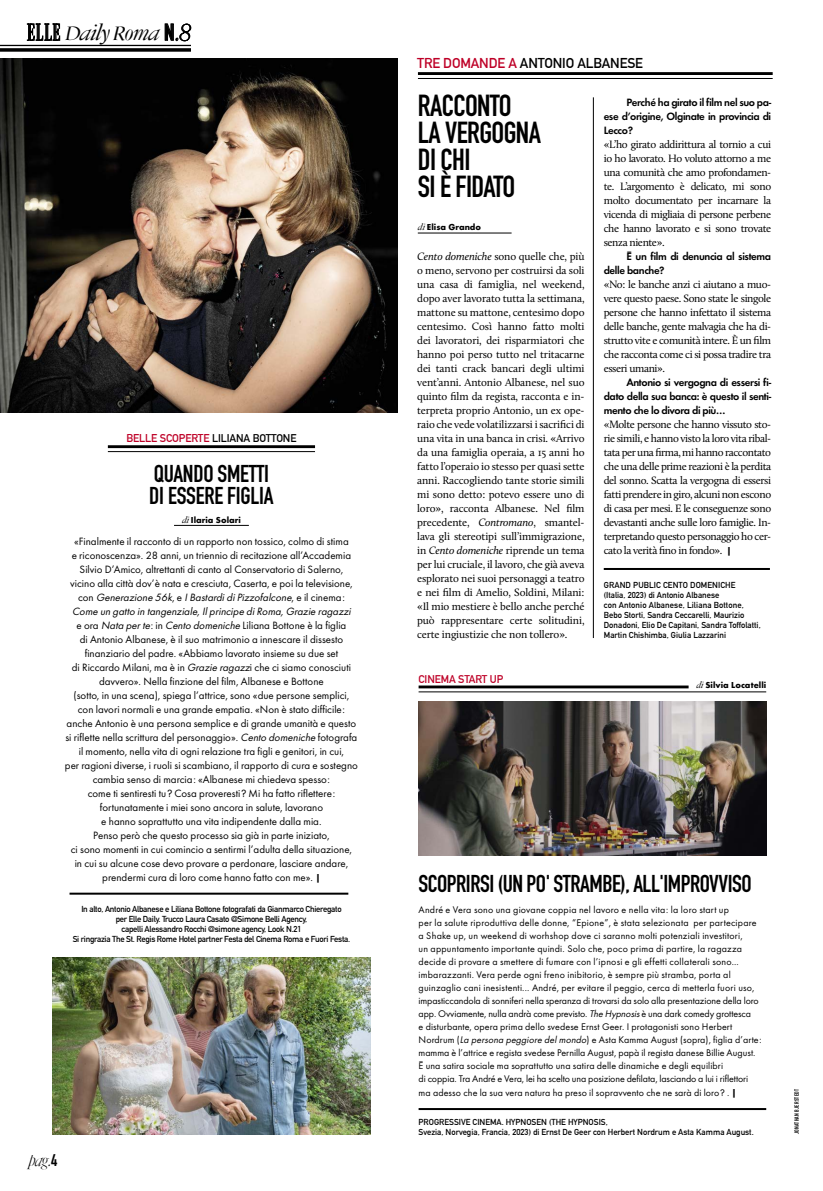
<style>
.page{position:relative;width:823px;height:1191px;background:#fff}
.page>*{position:absolute;margin:0;border:0;box-sizing:border-box;transform-origin:0 0}
.t1{font:700 30px/27px "DIN Condensed";letter-spacing:-.02em;color:#000}
.t2{font:700 24px/22px "DIN Condensed";letter-spacing:-.02em;color:#000}
.t3{font:italic 22px "Garamond ELLE";letter-spacing:-.06em;color:#000}
.t4{font:italic 300 17.4px "Garamond ELLE";color:#000}
.t5{font:700 14px "DIN Alternate";letter-spacing:-.01em;color:#000}
.t6{font:11px/14px "Calluna";letter-spacing:-.035em;color:#000;text-align:justify}
.t7{font:11px/14px "Elle Gabor";color:#000;text-align:center}
.t8{font:600 11px/14px "Elle Gabor";letter-spacing:-.035em;color:#000;text-align:justify}
.t9{font:700 11px "DIN Alternate";letter-spacing:-.01em;color:#000}
.t10{font:700 11px "DIN Alternate";letter-spacing:-.01em;color:#be0027}
.t11{font:10px/13px "Elle Gabor";letter-spacing:.01em;color:#000}
.t12{font:700 9px "Elle Gabor";color:#000}
.t13{font:700 8.5px/10px "DIN Alternate";color:#000}
.t14{font:700 8.5px/10px "DIN Alternate";letter-spacing:-.03em;color:#000;text-align:center}
.t15{font:700 6px "DIN Condensed";letter-spacing:.05em;color:#000}
.s1{font-family:"Ellelogo";font-style:normal;font-size:21px}
.s2{font-family:"DIN Condensed";font-weight:700;font-style:normal;font-size:23px}
.s3{font-weight:300;font-size:25px}
.s4{font-weight:300;font-size:27px}
.s5{font-size:11.1px;color:#be0027}
.s6{font-family:"Garamond ELLE";font-weight:400;font-style:italic}
.s7{font-style:italic}
.s8{font-family:"Calluna"}
.s9{font-family:"DIN Condensed";font-weight:700;font-style:normal;font-size:16.6px}
.s10{color:#be0027}
.s11{font-family:"Calluna";font-size:11px}
</style>
<div class="page">
<hr style="left:417px;top:233px;width:94px;height:1px;background:#000">
<hr style="left:108px;top:445px;width:207px;height:3px;background:#000">
<hr style="left:108px;top:451px;width:207px;height:1px;background:#000">
<svg style="left:0;top:48px;width:191px;height:4px"></svg>
<hr style="left:0;top:45px;width:191px;height:1px;background:#000">
<hr style="left:174px;top:525px;width:75px;height:1px;background:#000">
<img style="left:52px;top:957px;width:318px;height:177px">
<img style="left:418px;top:702px;width:347px;height:153px">
<img style="left:0;top:58px;width:397px;height:355px">
<hr style="left:592px;top:97px;width:1px;height:541px;background:#000">
<hr style="left:417px;top:72px;width:355px;height:3px;background:#000">
<hr style="left:417px;top:78px;width:355px;height:1px;background:#000">
<hr style="left:418px;top:685px;width:270px;height:3px;background:#000">
<hr style="left:418px;top:691px;width:347px;height:1px;background:#000">
<hr style="left:418px;top:1108px;width:347px;height:2px;background:#000">
<hr style="left:69px;top:892px;width:279px;height:2px;background:#000">
<hr style="left:603px;top:568px;width:166px;height:2px;background:#000">
<h3 class="t3" style="left:26px;top:22px;width:167px"><span class="s1">elle</span> Daily Roma <span class="s2">N</span><span class="s3">.</span><span class="s4">8</span></h3>
<p class="t9" style="left:126px;top:430px;width:171px"><span class="s5">BELLE SCOPERTE</span> LILIANA BOTTONE</p>
<h2 class="t2" style="left:149px;top:462px;width:126px">QUANDO SMETTI<br>DI ESSERE FIGLIA</h2>
<p class="t12" style="left:182px;top:514px;width:60px"><span class="s6">di</span> Ilaria Solari</p>
<p class="t7" style="left:65px;top:534px;width:294px">«Finalmente il racconto di un rapporto non tossico, colmo di stima<br>e riconoscenza». 28 anni, un triennio di recitazione all’Accademia Silvio D’Amico, altrettanti di canto al Conservatorio di Salerno,<br>vicino alla città dov’è nata e cresciuta, Caserta, e poi la televisione,<br>c o n <span class="s7">Generazione 56k</span>, e <span class="s7">IBastardidiPizzofalcone</span>, e i l c i n e m a :<br><span class="s7">Come un gatto in tangenziale,Ilprincipe diRoma,Grazie ragazzi<br></span>e ora <span class="s7">Nata perte</span>: in <span class="s7">Cento domeniche</span> Liliana Bottone è la figlia<br>di Antonio Albanese, è il suo matrimonio a innescare il dissesto finanziario del padre. «Abbiamo lavorato insieme su due set<br>di Riccardo Milani, ma è in <span class="s7">Grazie ragazz</span>i che ci siamo conosciuti davvero». Nella finzione del film, Albanese e Bottone<br>(sotto, in una scena), spiega l’attrice, sono «due persone semplici, con lavori normali e una grande empatia. «Non è stato difficile: anche Antonio è una persona semplice e di grande umanità e questo si riflette nella scrittura del personaggio». <span class="s7">Cento domeniche</span> fotografa il momento, nella vita di ogni relazione tra figli e genitori, in cui,<br>per ragioni diverse, i ruoli si scambiano, il rapporto di cura e sostegno cambia senso di marcia: «Albanese mi chiedeva spesso:<br>come ti sentiresti tu? Cosa proveresti? Mi ha fatto riflettere: fortunatamente i miei sono ancora in salute, lavorano<br>e hanno soprattutto una vita indipendente dalla mia.<br>Penso però che questo processo sia già in parte iniziato,<br>ci sono momenti in cui comincio a sentirmi l’adulta della situazione,<br>in cui su alcune cose devo provare a perdonare, lasciare andare, prendermi cura di loro come hanno fatto con me». <span class="s8">|</span></p>
<p class="t14" style="left:73px;top:903px;width:279px">In alto, Antonio Albanese e Liliana Bottone fotografati da Gianmarco Chieregato<br>per Elle Daily. Trucco Laura Casato @Simone Belli Agency,<br>capelli Alessandro Rocchi @simone agency, Look N.21<br>Si ringrazia The St. Regis Rome Hotel partner Festa del Cinema Roma e Fuori Festa.</p>
<h3 class="t4" style="left:28px;top:1150px;width:30px">pag.<span class="s9">4</span></h3>
<p class="t5" style="left:417px;top:52px;width:227px"><span class="s10">TRE DOMANDE A</span> ANTONIO ALBANESE</p>
<h1 class="t1" style="left:417px;top:92px;width:124px">RACCONTO<br>LA VERGOGNA<br>DI CHI<br>SI È FIDATO</h1>
<p class="t8" style="left:603px;top:95px;width:169px;text-indent:23px">Perché ha girato il film nel suo pa&shy;ese d’origine, Olginate in provincia di Lecco?</p>
<p class="t6" style="left:603px;top:137px;width:169px">«L’ho girato addirittura al tornio a cui io ho lavorato. Ho voluto attorno a me una comunità che amo profondamen&shy;te. L’argomento è delicato, mi sono molto documentato per incarnare la vicenda di migliaia di persone perbene che hanno lavorato e si sono trovate senza niente».</p>
<p class="t8" style="left:603px;top:249px;width:169px;text-indent:23px">È un film di denuncia al sistema delle banche?</p>
<p class="t6" style="left:603px;top:277px;width:169px">«No: le banche anzi ci aiutano a muo&shy;vere questo paese. Sono state le singole persone che hanno infettato il sistema delle banche, gente malvagia che ha di&shy;strutto vite e comunità intere. È un film che racconta come ci si possa tradire tra esseri umani».</p>
<p class="t8" style="left:603px;top:375px;width:169px;text-indent:23px">Antonio si vergogna di essersi fi&shy;dato della sua banca: è questo il senti&shy;mento che lo divora di più…</p>
<p class="t6" style="left:603px;top:417px;width:169px">«Molte persone che hanno vissuto sto&shy;rie simili, e hanno visto la loro vita ribal&shy;tata per una firma, mi hanno raccontato che una delle prime reazioni è la perdita del sonno. Scatta la vergogna di essersi fatti prendere in giro, alcuni non escono di casa per mesi. E le conseguenze sono devastanti anche sulle loro famiglie. In&shy;terpretando questo personaggio ho cer&shy;cato la verità fino in fondo». |</p>
<p class="t12" style="left:417px;top:222px;width:65px"><span class="s6">di</span> Elisa Grando</p>
<p class="t6" style="left:417px;top:249px;width:169px"><span class="s7">Cento domeniche</span> sono quelle che, più o meno, servono per costruirsi da soli una casa di famiglia, nel weekend, dopo aver lavorato tutta la settimana, mattone su mattone, centesimo dopo centesimo. Così hanno fatto molti dei lavoratori, dei risparmiatori che hanno poi perso tutto nel tritacarne dei tanti crack bancari degli ultimi vent’anni. Antonio Albanese, nel suo quinto film da regista, racconta e in&shy;terpreta proprio Antonio, un ex ope&shy;raio che vede volatilizzarsi i sacrifici di una vita in una banca in crisi. «Arrivo da una famiglia operaia, a 15 anni ho fatto l’operaio io stesso per quasi sette anni. Raccogliendo tante storie simili mi sono detto: potevo essere uno di loro», racconta Albanese. Nel film precedente, <span class="s7">Contromano</span>, smantel&shy;lava gli stereotipi sull’immigrazione, in <span class="s7">Cento domeniche</span> riprende un tema per lui cruciale, il lavoro, che già aveva esplorato nei suoi personaggi a teatro e nei film di Amelio, Soldini, Milani: «Il mio mestiere è bello anche perché può rappresentare certe solitudini, certe ingiustizie che non tollero».</p>
<p class="t13" style="left:603px;top:579px;width:158px">GRAND PUBLIC CENTO DOMENICHE<br>(Italia, 2023) di Antonio Albanese<br>con Antonio Albanese, Liliana Bottone, Bebo Storti, Sandra Ceccarelli, Maurizio Donadoni, Elio De Capitani, Sandra Toffolatti, Martin Chishimba, Giulia Lazzarini</p>
<p class="t10" style="left:418px;top:670px;width:86px">CINEMA START UP</p>
<p class="t12" style="left:696px;top:680px;width:71px"><span class="s6">di</span> Silvia Locatelli</p>
<h2 class="t2" style="left:418px;top:872px;width:334px">SCOPRIRSI (UN PO' STRAMBE), ALL'IMPROVVISO</h2>
<p class="t11" style="left:418px;top:902px;width:344px">André e Vera sono una giovane coppia nel lavoro e nella vita: la loro start up<br>per la salute riproduttiva delle donne, “Epione”, è stata selezionata per partecipare a Shake up, un weekend di worhshop dove ci saranno molti potenziali investitori,<br>un appuntamento importante quindi. Solo che, poco prima di partire, la ragazza decide di provare a smettere di fumare con l’ipnosi e gli effetti collaterali sono... imbarazzanti. Vera perde ogni freno inibitorio, è sempre più stramba, porta al guinzaglio cani inesistenti... André, per evitare il peggio, cerca di metterla fuori uso, impasticcandola di sonniferi nella speranza di trovarsi da solo alla presentazione della loro app. Ovviamente, nulla andrà come previsto. <span class="s7">The Hypnosis</span>è una dark comedy grottesca<br>e disturbante, opera prima dello svedese Ernst Geer. I protagonisti sono Herbert Nordrum (<span class="s7">La persona peggiore delmondo</span>) e Asta Kamma August (sopra), figlia d’arte: mamma è l’attrice e regista svedese Pernilla August, papà il regista danese Billie August.<br>È una satira sociale ma soprattutto una satira delle dinamiche e degli equilibri<br>di coppia. Tra André e Vera, lei ha scelto una posizione defilata, lasciando a lui i riflettori</p>
<p class="t11" style="left:418px;top:1085px;width:319px">ma adesso che la sua vera natura ha preso il sopravvento che ne sarà di loro? . <span class="s11">|</span></p>
<p class="t13" style="left:418px;top:1116px;width:336px">PROGRESSIVE CINEMA. HYPNOSEN (THE HYPNOSIS,<br>Svezia, Norvegia, Francia, 2023) di Ernst De Geer con Herbert Nordrum e Asta Kamma August.</p>
<p class="t15" style="left:792px;top:1134px;width:47px;rotate:-90deg">JONATHAN BJERSTEDT</p>
</div>
